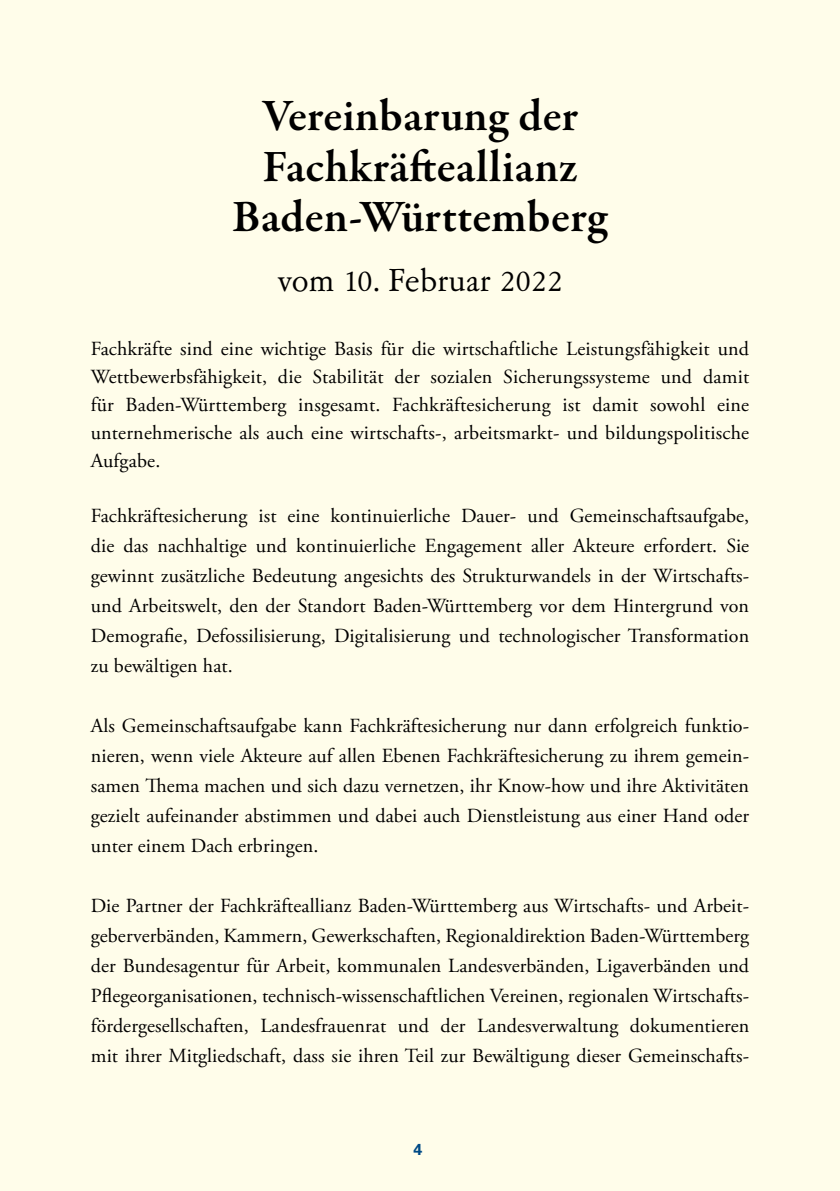
<style>
.page{position:relative;width:840px;height:1191px;background:#fff}
.page>*{position:absolute;margin:0;border:0;box-sizing:border-box;transform-origin:0 0}
.Titel{font:600 45.8px "Garamond Premr Pro";letter-spacing:.005em;color:#000}
.Titel-2{font:36px "Garamont Amst SBOP Rom";letter-spacing:.005em;color:#000}
.Headline{font:20px/30px "Adobe Garamond Pro";letter-spacing:.005em;color:#000;text-align:justify}
.t1{font:700 16px "Univers";color:#004b93}
</style>
<div class="page">
<div style="left:0;top:0;width:839px;height:1191px;background:#fffdea"></div>
<p class="Titel" style="left:262px;top:88px;width:317px">Vereinbarung der</p>
<p class="Titel" style="left:262px;top:138px;width:316px">Fachkräfteallianz</p>
<p class="Titel" style="left:232px;top:189px;width:377px">Baden-Württemberg</p>
<p class="Titel-2" style="left:277px;top:263px;width:286px">vom 10. Februar 2022</p>
<p class="Headline" style="left:91px;top:335px;width:659px;line-height:28px">Fachkräfte sind eine wichtige Basis für die wirtschaftliche Leistungsfähigkeit und Wettbewerbsfähigkeit, die Stabilität der sozialen Sicherungssysteme und damit für Baden-Württemberg insgesamt. Fachkräftesicherung ist damit sowohl eine unternehmerische als auch eine wirtschafts-, arbeitsmarkt- und bildungspolitische Aufgabe.</p>
<p class="Headline" style="left:91px;top:501px;width:659px">Fachkräftesicherung ist eine kontinuierliche Dauer- und Gemeinschaftsaufgabe, die das nachhaltige und kontinuierliche Engagement aller Akteure erfordert. Sie gewinnt zusätzliche Bedeutung angesichts des Strukturwandels in der Wirtschafts&shy;und Arbeitswelt, den der Standort Baden-Württemberg vor dem Hintergrund von Demografie, Defossilisierung, Digitalisierung und technologischer Transformation zu bewältigen hat.</p>
<p class="Headline" style="left:91px;top:711px;width:659px">Als Gemeinschaftsaufgabe kann Fachkräftesicherung nur dann erfolgreich funktio&shy;nieren, wenn viele Akteure auf allen Ebenen Fachkräftesicherung zu ihrem gemein&shy;samen Thema machen und sich dazu vernetzen, ihr Know-how und ihre Aktivitäten gezielt aufeinander abstimmen und dabei auch Dienstleistung aus einer Hand oder unter einem Dach erbringen.</p>
<p class="Headline" style="left:91px;top:891px;width:659px">Die Partner der Fachkräfteallianz Baden-Württemberg aus Wirtschafts- und Arbeit&shy;geberverbänden, Kammern, Gewerkschaften, Regionaldirektion Baden-Württemberg der Bundesagentur für Arbeit, kommunalen Landesverbänden, Ligaverbänden und Pflegeorganisationen, technisch-wissenschaftlichen Vereinen, regionalen Wirtschafts&shy;fördergesellschaften, Landesfrauenrat und der Landesverwaltung dokumentieren mit ihrer Mitgliedschaft, dass sie ihren Teil zur Bewältigung dieser Gemeinschafts-</p>
<p class="t1" style="left:413px;top:1139px;width:10px">4</p>
</div>
